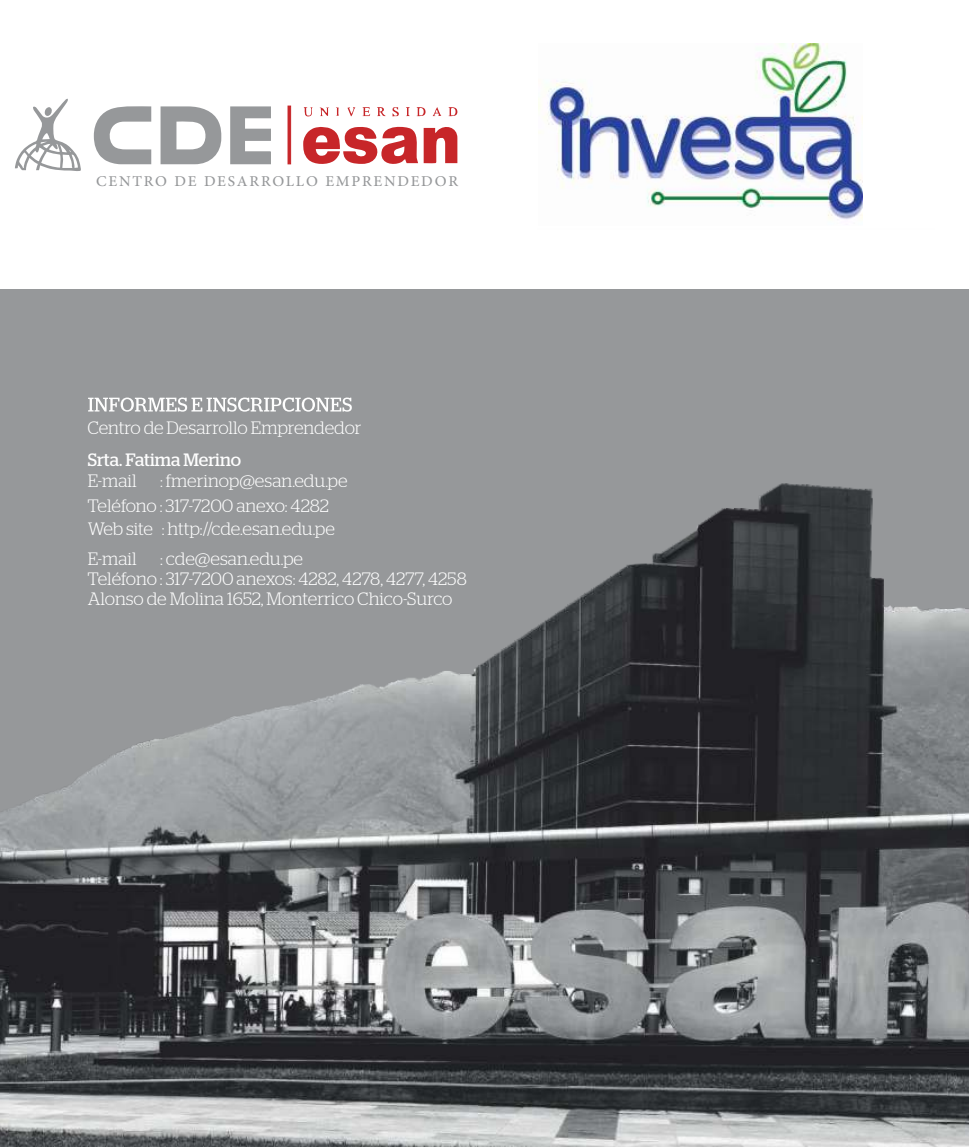
<style>
.page{position:relative;width:969px;height:1147px;background:#fff}
.page>*{position:absolute;margin:0;border:0;box-sizing:border-box;transform-origin:0 0}
.t1{font:21px "Adobe Arabic";letter-spacing:.085em;color:#96989a}
.t2{font:300 17.85px/24.8px "Stag";color:#fefefe}
.t3{font:17.85px "Stag";color:#fefefe}
</style>
<div class="page">
<img style="left:0;top:289px;width:969px;height:857px">
<svg style="left:160px;top:106px;width:61px;height:58px"></svg>
<svg style="left:94px;top:106px;width:57px;height:58px"></svg>
<svg style="left:230px;top:106px;width:41px;height:58px"></svg>
<svg style="left:303px;top:126px;width:154px;height:38px"></svg>
<svg style="left:288px;top:106px;width:3px;height:58px"></svg>
<svg style="left:15px;top:98px;width:66px;height:73px"></svg>
<svg style="left:416px;top:107px;width:9px;height:10px"></svg>
<svg style="left:448px;top:107px;width:9px;height:10px"></svg>
<svg style="left:377px;top:107px;width:9px;height:9px"></svg>
<svg style="left:362px;top:107px;width:8px;height:9px"></svg>
<svg style="left:392px;top:107px;width:7px;height:10px"></svg>
<svg style="left:432px;top:107px;width:9px;height:9px"></svg>
<svg style="left:347px;top:107px;width:8px;height:9px"></svg>
<svg style="left:406px;top:107px;width:4px;height:9px"></svg>
<svg style="left:303px;top:107px;width:36px;height:9px"></svg>
<img style="left:538px;top:44px;width:324px;height:176px">
<svg style="left:88px;top:397px;width:264px;height:14px"></svg>
<p class="t1" style="left:96px;top:172px;width:363px">CENTRO DE DESARROLLO EMPRENDEDOR</p>
<p class="t2" style="left:87px;top:416px;width:276px">Centro de Desarrollo Emprendedor</p>
<p class="t3" style="left:88px;top:451px;width:155px">Srta. Fatima Merino</p>
<p class="t2" style="left:88px;top:469px;width:51px">E-mail</p>
<p class="t2" style="left:87px;top:469px;width:261px;text-indent:73px">: fmerinop@esan.edu.pe<br>Teléfono : 317-7200 anexo: 4282</p>
<p class="t2" style="left:88px;top:517px;width:249px">Web site : http://cde.esan.edu.pe</p>
<p class="t2" style="left:88px;top:547px;width:51px">E-mail</p>
<p class="t2" style="left:88px;top:549px;width:380px;line-height:19.8px;text-indent:72px">: cde@esan.edu.pe<br>Teléfono : 317-7200 anexos: 4282, 4278, 4277, 4258</p>
<p class="t2" style="left:88px;top:587px;width:366px">Alonso de Molina 1652, Monterrico Chico-Surco</p>
</div>
